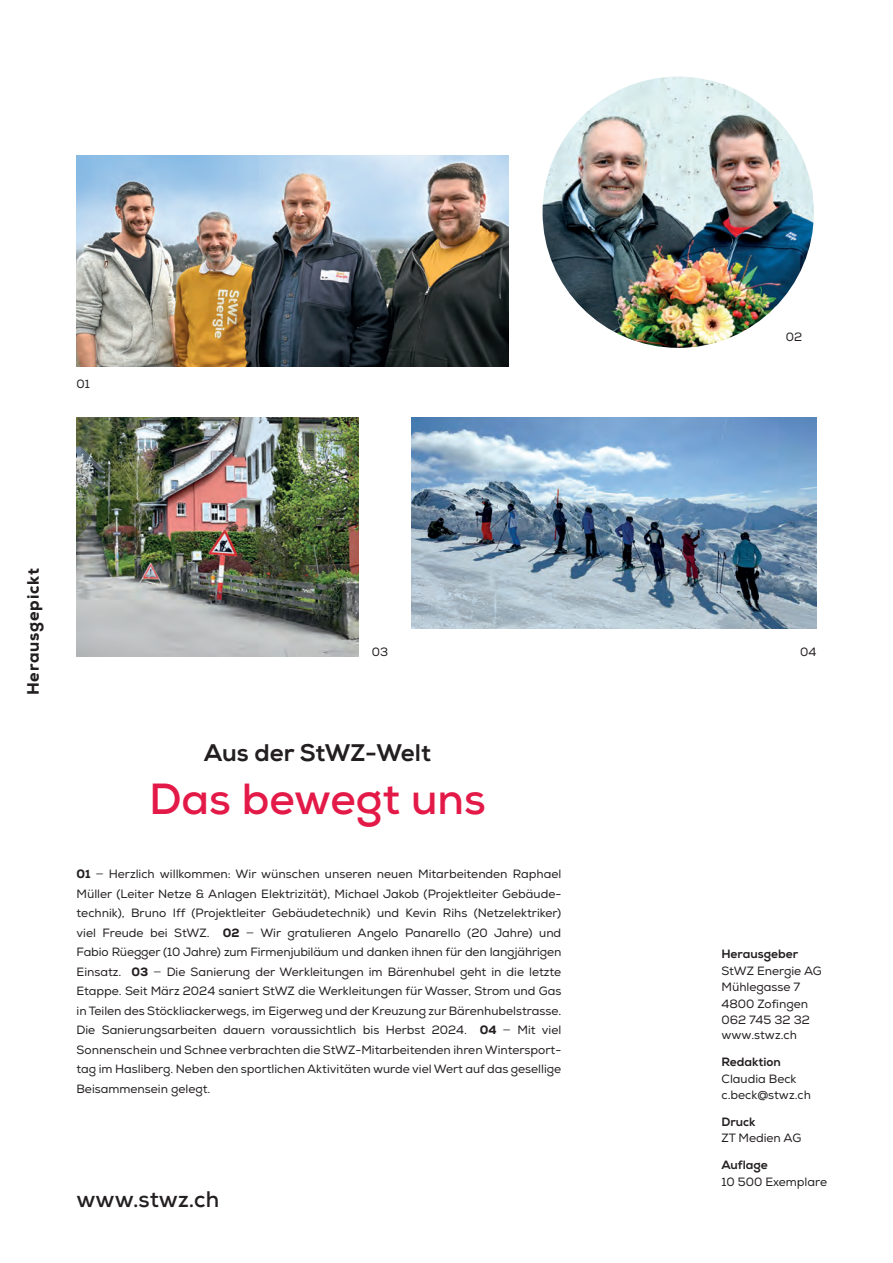
<style>
.page{position:relative;width:893px;height:1263px;background:#fff}
.page>*{position:absolute;margin:0;border:0;box-sizing:border-box;transform-origin:0 0}
.t1{font:700 43.5px "Nexa";color:#e31a47}
.t2{font:800 24px "Nexa";color:#231f20}
.t3{font:700 22.5px "Nexa";color:#231f20}
.t4{font:800 16.5px "Nexa";letter-spacing:.05em;color:#231f20}
.t5{font:12px/19.5px "Nexa";color:#231f20}
.t6{font:800 12px "Nexa";color:#231f20}
.s1{font-weight:800}
.s2{font-style:inherit}
</style>
<div class="page">
<img style="left:543px;top:77px;width:271px;height:271px;border-radius:136px">
<img style="left:77px;top:417px;width:281px;height:239px">
<img style="left:77px;top:155px;width:432px;height:212px">
<img style="left:412px;top:417px;width:404px;height:212px">
<p class="t5" style="left:77px;top:374px;width:15px">01</p>
<p class="t5" style="left:786px;top:327px;width:18px">02</p>
<h3 class="t4" style="left:23px;top:695px;width:129px;rotate:-90deg">Herausgepickt</h3>
<p class="t5" style="left:372px;top:642px;width:18px">03</p>
<p class="t5" style="left:800px;top:642px;width:18px">04</p>
<h2 class="t2" style="left:204px;top:738px;width:229px">Aus der StWZ-Welt</h2>
<h1 class="t1" style="left:149px;top:771px;width:338px">Das bewegt uns</h1>
<p class="t5" style="left:77px;top:864px;width:486px;text-align:justify"><span class="s1">01</span> <span class="s2">—</span> Herzlich willkommen: Wir wünschen unseren neuen Mitarbeitenden Raphael Müller (Leiter Netze &amp; Anlagen Elektrizität), Michael Jakob (Projektleiter Gebäude&shy;technik), Bruno Iff (Projektleiter Gebäudetechnik) und Kevin Rihs (Netzelektriker) viel Freude bei StWZ. <span class="s1">02</span> <span class="s2">—</span> Wir gratulieren Angelo Panarello (20 Jahre) und Fabio Rüegger (10 Jahre) zum Firmenjubiläum und danken ihnen für den langjährigen Einsatz. <span class="s1">03</span> <span class="s2">—</span> Die Sanierung der Werkleitungen im Bärenhubel geht in die letzte Etappe. Seit März 2024 saniert StWZ die Werkleitungen für Wasser, Strom und Gas in Teilen des Stöckliackerwegs, im Eigerweg und der Kreuzung zur Bärenhubelstrasse.<br>Die Sanierungsarbeiten dauern voraussichtlich bis Herbst 2024. <span class="s1">04</span> <span class="s2">—</span> Mit viel Sonnenschein und Schnee verbrachten die StWZ-Mitarbeitenden ihren Wintersport&shy;tag im Hasliberg. Neben den sportlichen Aktivitäten wurde viel Wert auf das gesellige Beisammensein gelegt.</p>
<h3 class="t3" style="left:77px;top:1185px;width:144px">www.stwz.ch</h3>
<p class="t6" style="left:721px;top:947px;width:78px">Herausgeber</p>
<p class="t5" style="left:721px;top:963px;width:102px;line-height:16.5px">StWZ Energie AG<br>Mühlegasse 7<br>4800 Zofingen<br>062 745 32 32</p>
<p class="t5" style="left:721px;top:1026px;width:77px">www.stwz.ch</p>
<p class="t6" style="left:721px;top:1054px;width:61px">Redaktion</p>
<p class="t5" style="left:721px;top:1070px;width:91px;line-height:16.5px">Claudia Beck c.beck@stwz.ch</p>
<p class="t6" style="left:721px;top:1114px;width:36px">Druck</p>
<p class="t5" style="left:721px;top:1128px;width:81px">ZT Medien AG</p>
<p class="t6" style="left:721px;top:1157px;width:48px">Auflage</p>
<p class="t5" style="left:721px;top:1172px;width:107px">10 500 Exemplare</p>
</div>
